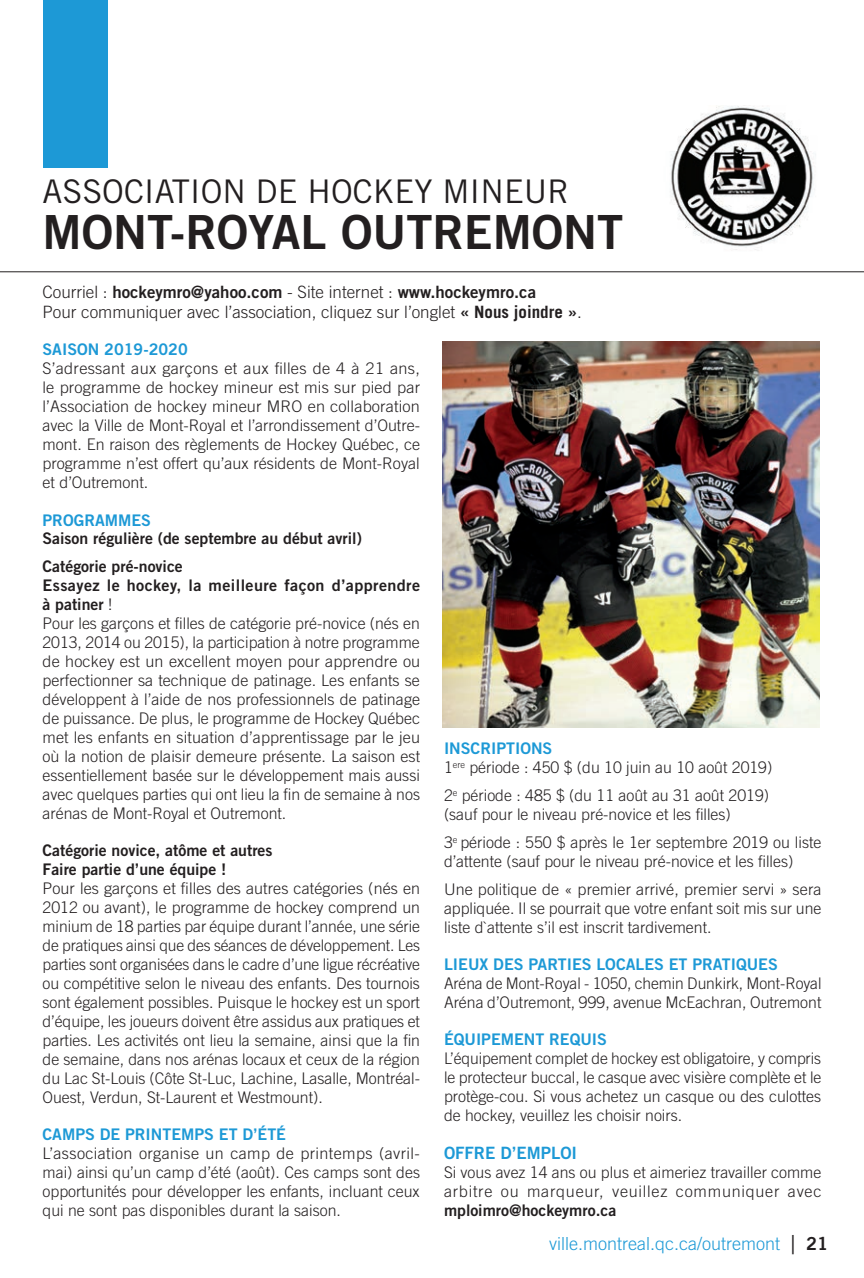
<style>
.page{position:relative;width:864px;height:1278px;background:#fff}
.page>*{position:absolute;margin:0;border:0;box-sizing:border-box;transform-origin:0 0}
.Titre_de_section{font:47px "Trade Gothic Bold Two";color:#231f20}
.Titre_de_section-2{font:32.6px "Trade Gothic";color:#231f20}
.t1{font:300 18px "Trade Gothic";color:#1d99d6}
.Texte_Normal{font:300 17px "Trade Gothic";color:#231f20}
.Texte_Normal-2{font:17px "Trade Gothic Bold Two";color:#231f20}
.Sous-titre_Sports{font:17px "Trade Gothic Bold Two";color:#1d99d6}
.Texte_Normal-3{font:300 16px/19px "Trade Gothic";color:#231f20;text-align:justify}
.Texte_Normal-4{font:16px "Trade Gothic Bold Two";color:#231f20}
.Sous-titre_Sports-2{font:16px "Trade Gothic Bold Two";color:#1d99d6}
.Texte_Normal-5{font:16px/19px "Trade Gothic Bold Two";letter-spacing:.025em;color:#231f20}
.Texte_Normal-6{font:16px "Trade Gothic Bold Two";color:#1d99d6}
.s1{font-family:"Trade Gothic";font-weight:300}
.s2{font-weight:700}
.s3{font-family:"Trade Gothic Bold Two";font-weight:400}
.s4{font-size:26px;color:#231f20}
.s5{font-family:"Trade Gothic Bold Two";font-weight:400;color:#231f20}
</style>
<div class="page">
<hr style="left:0;top:271px;width:864px;height:1px;background:#231f20">
<div style="left:43px;top:0;width:65px;height:167px;background:#1d99d6"></div>
<img style="left:670px;top:105px;width:146px;height:145px">
<img style="left:443px;top:342px;width:377px;height:386px">
<p class="Titre_de_section-2" style="left:43px;top:172px;width:528px">ASSOCIATION DE HOCKEY MINEUR</p>
<p class="Titre_de_section" style="left:43px;top:204px;width:582px">MONT-ROYAL OUTREMONT</p>
<p class="Texte_Normal-2" style="left:43px;top:282px;width:495px"><span class="s1">Courriel :</span> hockeymro@yahoo.com <span class="s1">- Site internet :</span> www.hockeymro.ca</p>
<p class="Texte_Normal" style="left:43px;top:302px;width:541px">Pour communiquer avec l’association, cliquez sur l’onglet <span class="s2">« Nous joindre »</span>.</p>
<p class="Sous-titre_Sports-2" style="left:43px;top:340px;width:147px">SAISON 2019-2020</p>
<p class="Texte_Normal-3" style="left:43px;top:359px;width:379px">S’adressant aux garçons et aux filles de 4 à 21 ans, le programme de hockey mineur est mis sur pied par l’Association de hockey mineur MRO en collaboration avec la Ville de Mont-Royal et l’arrondissement d’Outre&shy;mont. En raison des règlements de Hockey Québec, ce programme n’est offert qu’aux résidents de Mont-Royal et d’Outremont.</p>
<p class="Texte_Normal-6" style="left:43px;top:510px;width:110px">PROGRAMMES</p>
<p class="Texte_Normal-4" style="left:43px;top:529px;width:321px">Saison régulière (de septembre au début avril)</p>
<p class="Texte_Normal-4" style="left:43px;top:557px;width:142px">Catégorie pré-novice</p>
<p class="Texte_Normal-5" style="left:43px;top:576px;width:379px">Essayez le hockey, la meilleure façon d’apprendre à patiner <span class="s1">!</span></p>
<p class="Texte_Normal-3" style="left:43px;top:614px;width:379px">Pour les garçons et filles de catégorie pré-novice (nés en 2013, 2014 ou 2015), la participation à notre programme de hockey est un excellent moyen pour apprendre ou perfectionner sa technique de patinage. Les enfants se développent à l’aide de nos professionnels de patinage de puissance. De plus, le programme de Hockey Québec met les enfants en situation d’apprentissage par le jeu où la notion de plaisir demeure présente. La saison est essentiellement basée sur le développement mais aussi avec quelques parties qui ont lieu la fin de semaine à nos arénas de Mont-Royal et Outremont.</p>
<p class="Texte_Normal-4" style="left:43px;top:841px;width:232px">Catégorie novice, atôme et autres</p>
<p class="Texte_Normal-4" style="left:43px;top:860px;width:185px">Faire partie d’une équipe !</p>
<p class="Texte_Normal-3" style="left:43px;top:879px;width:379px">Pour les garçons et filles des autres catégories (nés en 2012 ou avant), le programme de hockey comprend un minium de 18 parties par équipe durant l’année, une série de pratiques ainsi que des séances de développement. Les parties sont organisées dans le cadre d’une ligue récréative ou compétitive selon le niveau des enfants. Des tournois sont également possibles. Puisque le hockey est un sport d’équipe, les joueurs doivent être assidus aux pratiques et parties. Les activités ont lieu la semaine, ainsi que la fin de semaine, dans nos arénas locaux et ceux de la région du Lac St-Louis (Côte St-Luc, Lachine, Lasalle, Montréal-Ouest, Verdun, St-Laurent et Westmount).</p>
<p class="Texte_Normal-6" style="left:43px;top:1125px;width:245px">CAMPS DE PRINTEMPS ET D’ÉTÉ</p>
<p class="Texte_Normal-3" style="left:43px;top:1144px;width:379px">L’association organise un camp de printemps (avril&shy;mai) ainsi qu’un camp d’été (août). Ces camps sont des opportunités pour développer les enfants, incluant ceux qui ne sont pas disponibles durant la saison.</p>
<p class="Sous-titre_Sports-2" style="left:444px;top:739px;width:110px">INSCRIPTIONS</p>
<p class="Texte_Normal-3" style="left:444px;top:758px;width:330px">1<sup>ere</sup> période : 450 $ (du 10 juin au 10 août 2019)</p>
<p class="Texte_Normal-3" style="left:444px;top:786px;width:327px">2<sup>e</sup> période : 485 $ (du 11 août au 31 août 2019) (sauf pour le niveau pré-novice et les filles)</p>
<p class="Texte_Normal-3" style="left:444px;top:833px;width:379px">3<sup>e</sup> période : 550 $ après le 1er septembre 2019 ou liste d’attente (sauf pour le niveau pré-novice et les filles)</p>
<p class="Texte_Normal-3" style="left:444px;top:880px;width:379px">Une politique de « premier arrivé, premier servi » sera appliquée. Il se pourrait que votre enfant soit mis sur une liste d`attente s’il est inscrit tardivement.</p>
<p class="Sous-titre_Sports-2" style="left:444px;top:955px;width:335px">LIEUX DES PARTIES LOCALES ET PRATIQUES</p>
<p class="Texte_Normal-3" style="left:444px;top:974px;width:379px">Aréna de Mont-Royal - 1050, chemin Dunkirk, Mont-Royal</p>
<p class="Texte_Normal-3" style="left:444px;top:993px;width:379px">Aréna d’Outremont, 999, avenue McEachran, Outremont</p>
<p class="Sous-titre_Sports-2" style="left:444px;top:1030px;width:165px">ÉQUIPEMENT REQUIS</p>
<p class="Texte_Normal-3" style="left:444px;top:1049px;width:379px">L’équipement complet de hockey est obligatoire, y compris le protecteur buccal, le casque avec visière complète et le protège-cou. Si vous achetez un casque ou des culottes de hockey, veuillez les choisir noirs.</p>
<p class="Sous-titre_Sports" style="left:444px;top:1143px;width:135px">OFFRE D’EMPLOI</p>
<p class="Texte_Normal-3" style="left:444px;top:1163px;width:379px">Si vous avez 14 ans ou plus et aimeriez travailler comme arbitre ou marqueur, veuillez communiquer avec <span class="s3">mploimro@hockeymro.ca</span></p>
<p class="t1" style="left:549px;top:1233px;width:280px">ville.montreal.qc.ca/outremont <span class="s4">|</span> <span class="s5">21</span></p>
</div>
